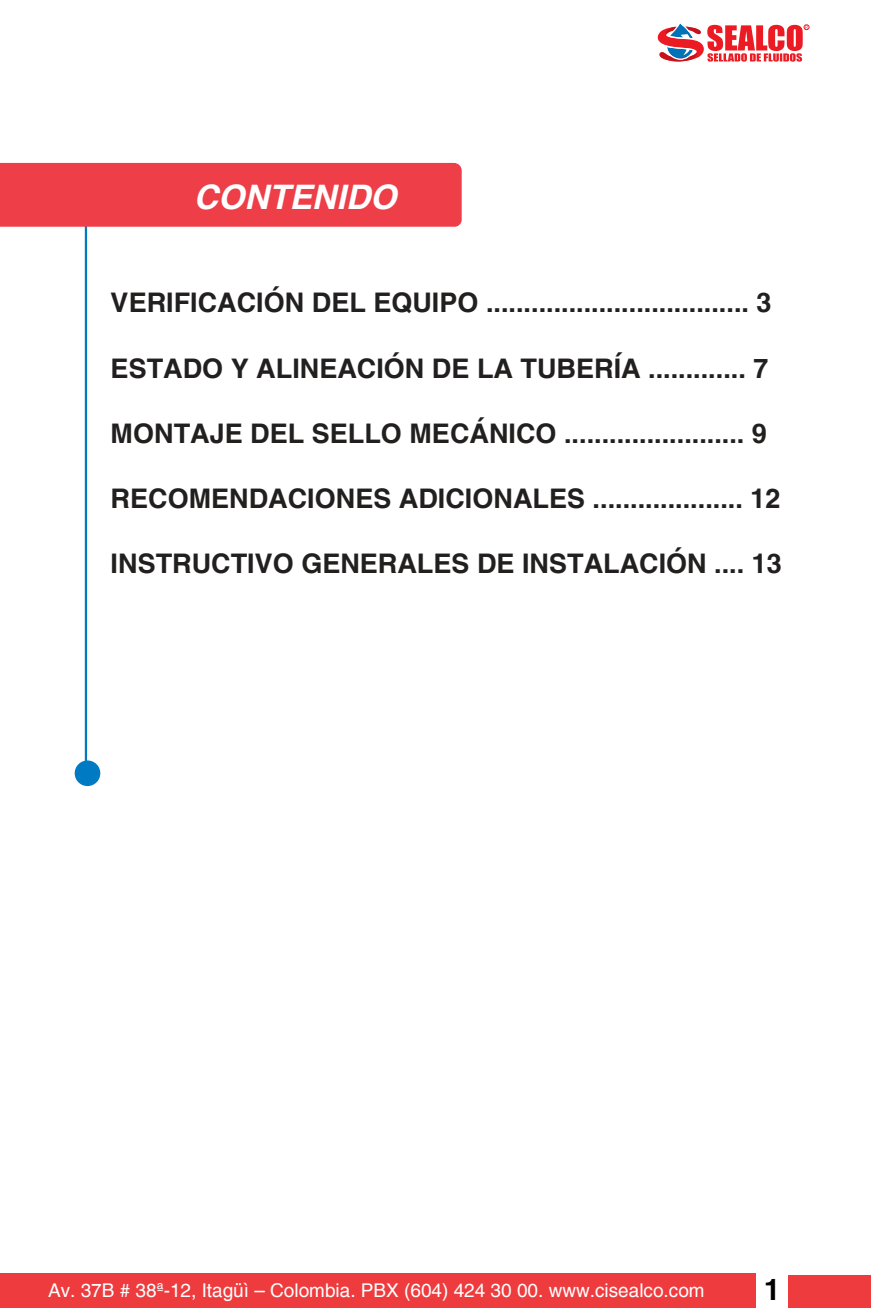
<style>
.page{position:relative;width:871px;height:1308px;background:#fff}
.page>*{position:absolute;margin:0;border:0;box-sizing:border-box;transform-origin:0 0}
.t1{font:italic 700 33.75px "Helvetica";color:#fff}
.t2{font:700 29.25px "Helvetica";color:#000}
.t3{font:700 27px "Helvetica";color:#221f1f}
.t4{font:18.9px "Helvetica";color:#fff}
</style>
<div class="page">
<div style="left:0;top:1273px;width:755px;height:35px;background:#ee3b3e"></div>
<div style="left:788px;top:1276px;width:82px;height:32px;background:#ee3b3e"></div>
<hr style="left:85px;top:218px;width:2px;height:551px;background:#007ac2">
<div style="left:75px;top:760px;width:25px;height:26px;background:#007ac2;border-radius:50%"></div>
<div style="left:0;top:163px;width:461px;height:64px;background:#ee3e47"></div>
<svg style="left:657px;top:23px;width:151px;height:39px"></svg>
<p class="t1" style="left:194px;top:184px;width:204px">CONTENIDO</p>
<p class="t3" style="left:111px;top:292px;width:662px">VERIFICACIÓN DEL EQUIPO ................................... 3</p>
<p class="t3" style="left:111px;top:357px;width:659px">ESTADO Y ALINEACIÓN DE LA TUBERÍA ............. 7</p>
<p class="t3" style="left:111px;top:423px;width:657px">MONTAJE DEL SELLO MECÁNICO ........................ 9</p>
<p class="t3" style="left:111px;top:488px;width:671px">RECOMENDACIONES ADICIONALES .................... 12</p>
<p class="t3" style="left:111px;top:553px;width:672px">INSTRUCTIVO GENERALES DE INSTALACIÓN .... 13</p>
<p class="t4" style="left:48px;top:1283px;width:657px">Av. 37B # 38ª-12, Itagüì – Colombia. PBX (604) 424 30 00. www.cisealco.com</p>
<p class="t2" style="left:763px;top:1278px;width:18px">1</p>
</div>
